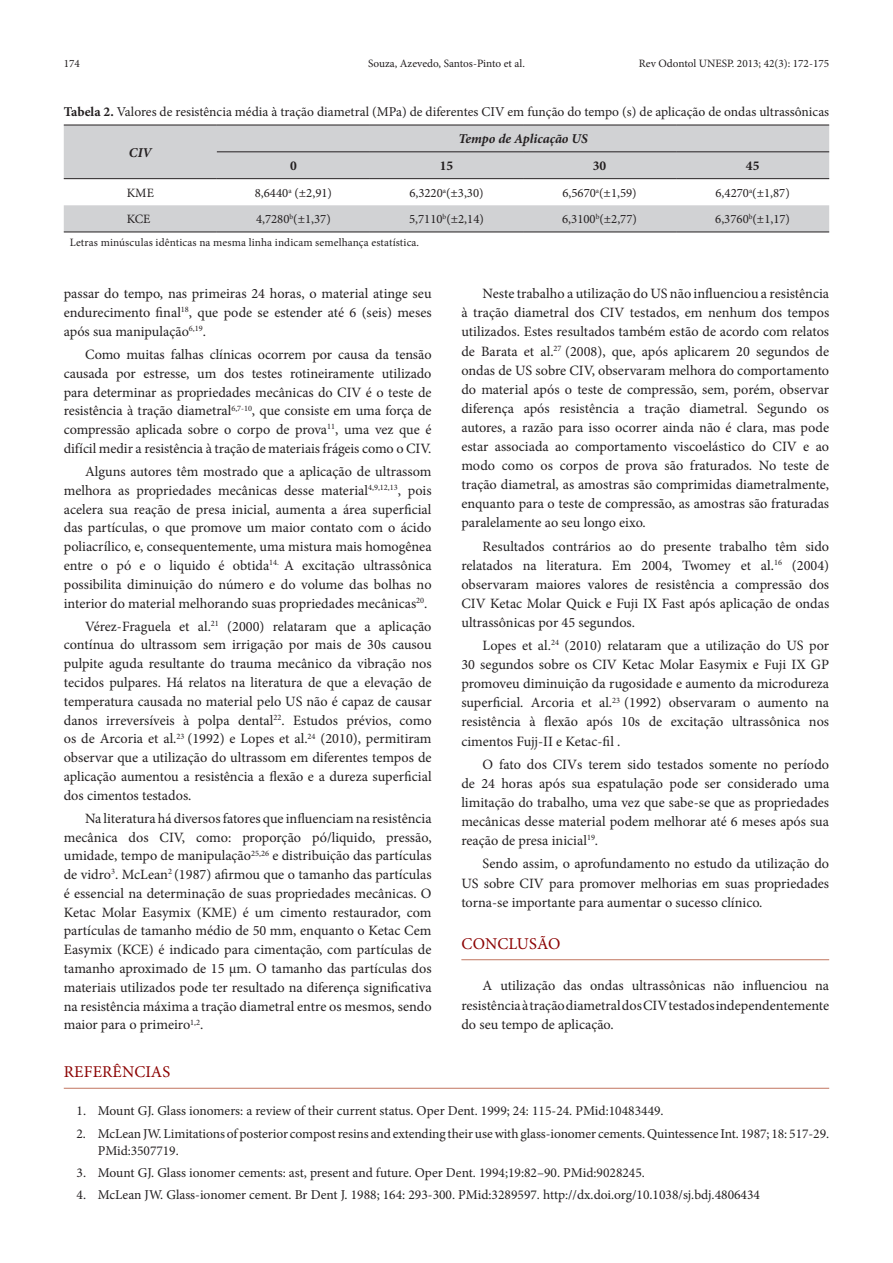
<style>
.page{position:relative;width:893px;height:1263px;background:#fff}
.page>*{position:absolute;margin:0;border:0;box-sizing:border-box;transform-origin:0 0}
.t1{font:16.5px "Minion Pro";letter-spacing:.01em;color:#8b0202}
.Corpo{font:14.25px/18.8px "Minion Pro";color:#231f20;text-align:justify}
._1__Legenda_figura{font:13.5px/16.5px "Minion Pro";color:#231f20}
.Cabeçalho{font:italic 700 13.5px "Minion Pro";letter-spacing:-.005em;color:#231f20}
.Cabeçalho-2{font:700 13.5px "Minion Pro";color:#231f20}
.Corpo_-_tabela{font:12.75px "Minion Pro";color:#231f20}
.Cabeçalho_B{font:11.25px "Minion Pro";color:#231f20}
.Rodapé_-_tabela{font:11.25px "Minion Pro";letter-spacing:.01em;color:#231f20}
.s1{font-weight:700}
</style>
<div class="page">
<hr style="left:461px;top:959px;width:368px;height:1px;background:#c27660">
<svg style="left:64px;top:126px;width:765px;height:106px"></svg>
<hr style="left:64px;top:125px;width:153px;height:1px;background:#231f20">
<hr style="left:217px;top:125px;width:153px;height:1px;background:#231f20">
<hr style="left:370px;top:125px;width:153px;height:1px;background:#231f20">
<hr style="left:523px;top:125px;width:153px;height:1px;background:#231f20">
<hr style="left:676px;top:125px;width:153px;height:1px;background:#231f20">
<hr style="left:217px;top:151px;width:153px;height:1px;background:#231f20">
<hr style="left:370px;top:151px;width:153px;height:1px;background:#231f20">
<hr style="left:523px;top:151px;width:153px;height:1px;background:#231f20">
<hr style="left:676px;top:151px;width:153px;height:1px;background:#231f20">
<hr style="left:64px;top:178px;width:153px;height:1px;background:#231f20">
<hr style="left:217px;top:178px;width:153px;height:1px;background:#231f20">
<hr style="left:370px;top:178px;width:153px;height:1px;background:#231f20">
<hr style="left:523px;top:178px;width:153px;height:1px;background:#231f20">
<hr style="left:676px;top:178px;width:153px;height:1px;background:#231f20">
<hr style="left:64px;top:232px;width:153px;height:1px;background:#231f20">
<hr style="left:217px;top:232px;width:153px;height:1px;background:#231f20">
<hr style="left:370px;top:232px;width:153px;height:1px;background:#231f20">
<hr style="left:523px;top:232px;width:153px;height:1px;background:#231f20">
<hr style="left:676px;top:232px;width:153px;height:1px;background:#231f20">
<hr style="left:64px;top:1088px;width:765px;height:1px;background:#c27660">
<p class="Cabeçalho_B" style="left:64px;top:56px;width:18px">174</p>
<p class="Cabeçalho_B" style="left:368px;top:56px;width:158px">Souza, Azevedo, Santos-Pinto et al.</p>
<p class="Cabeçalho_B" style="left:639px;top:56px;width:192px">Rev Odontol UNESP. 2013; 42(3): 172-175</p>
<p class="_1__Legenda_figura" style="left:64px;top:104px;width:767px"><span class="s1">Tabela 2.</span> Valores de resistência média à tração diametral (MPa) de diferentes CIV em função do tempo (s) de aplicação de ondas ultrassônicas</p>
<p class="Cabeçalho" style="left:129px;top:143px;width:24px">CIV</p>
<p class="Cabeçalho" style="left:458px;top:129px;width:131px">Tempo de Aplicação US</p>
<p class="Cabeçalho-2" style="left:290px;top:156px;width:8px">0</p>
<p class="Cabeçalho-2" style="left:440px;top:156px;width:15px">15</p>
<p class="Cabeçalho-2" style="left:593px;top:156px;width:15px">30</p>
<p class="Cabeçalho-2" style="left:746px;top:156px;width:15px">45</p>
<p class="Corpo_-_tabela" style="left:127px;top:184px;width:29px">KME</p>
<p class="Corpo_-_tabela" style="left:255px;top:184px;width:79px">8,6440<sup>a</sup> (±2,91)</p>
<p class="Corpo_-_tabela" style="left:409px;top:184px;width:76px">6,3220<sup>a</sup>(±3,30)</p>
<p class="Corpo_-_tabela" style="left:562px;top:184px;width:76px">6,5670<sup>a</sup>(±1,59)</p>
<p class="Corpo_-_tabela" style="left:715px;top:184px;width:76px">6,4270<sup>a</sup>(±1,87)</p>
<p class="Corpo_-_tabela" style="left:127px;top:210px;width:25px">KCE</p>
<p class="Corpo_-_tabela" style="left:256px;top:210px;width:76px">4,7280<sup>b</sup>(±1,37)</p>
<p class="Corpo_-_tabela" style="left:409px;top:210px;width:76px">5,7110<sup>b</sup>(±2,14)</p>
<p class="Corpo_-_tabela" style="left:562px;top:210px;width:76px">6,3100<sup>b</sup>(±2,77)</p>
<p class="Corpo_-_tabela" style="left:715px;top:210px;width:76px">6,3760<sup>b</sup>(±1,17)</p>
<p class="Rodapé_-_tabela" style="left:70px;top:235px;width:351px">Letras minúsculas idênticas na mesma linha indicam semelhança estatística.</p>
<p class="Corpo" style="left:64px;top:284px;width:369px">passar do tempo, nas primeiras 24 horas, o material atinge seu endurecimento final<sup>18</sup>, que pode se estender até 6 (seis) meses após sua manipulação<sup>6,19</sup>.</p>
<p class="Corpo" style="left:64px;top:345px;width:369px;text-indent:21px">Como muitas falhas clínicas ocorrem por causa da tensão causada por estresse, um dos testes rotineiramente utilizado para determinar as propriedades mecânicas do CIV é o teste de resistência à tração diametral<sup>6,7-10</sup>, que consiste em uma força de compressão aplicada sobre o corpo de prova<sup>11</sup>, uma vez que é difícil medir a resistência à tração de materiais frágeis como o CIV.</p>
<p class="Corpo" style="left:64px;top:462px;width:369px;text-indent:21px">Alguns autores têm mostrado que a aplicação de ultrassom melhora as propriedades mecânicas desse material<sup>4,9,12,13</sup>, pois acelera sua reação de presa inicial, aumenta a área superficial das partículas, o que promove um maior contato com o ácido poliacrílico, e, consequentemente, uma mistura mais homogênea entre o pó e o liquido é obtida<sup>14.</sup> A excitação ultrassônica possibilita diminuição do número e do volume das bolhas no interior do material melhorando suas propriedades mecânicas<sup>20</sup>.</p>
<p class="Corpo" style="left:64px;top:617px;width:369px;text-indent:21px">Vérez-Fraguela et al.<sup>21</sup> (2000) relataram que a aplicação contínua do ultrassom sem irrigação por mais de 30s causou pulpite aguda resultante do trauma mecânico da vibração nos tecidos pulpares. Há relatos na literatura de que a elevação de temperatura causada no material pelo US não é capaz de causar danos irreversíveis à polpa dental<sup>22</sup>. Estudos prévios, como os de Arcoria et al.<sup>23</sup> (1992) e Lopes et al.<sup>24</sup> (2010), permitiram observar que a utilização do ultrassom em diferentes tempos de aplicação aumentou a resistência a flexão e a dureza superficial dos cimentos testados.</p>
<p class="Corpo" style="left:64px;top:809px;width:369px;text-indent:21px">Na literatura há diversos fatores que influenciam na resistência mecânica dos CIV, como: proporção pó/liquido, pressão, umidade, tempo de manipulação<sup>25,26</sup> e distribuição das partículas de vidro<sup>3</sup>. McLean<sup>2</sup> (1987) afirmou que o tamanho das partículas é essencial na determinação de suas propriedades mecânicas. O Ketac Molar Easymix (KME) é um cimento restaurador, com partículas de tamanho médio de 50 mm, enquanto o Ketac Cem Easymix (KCE) é indicado para cimentação, com partículas de tamanho aproximado de 15 μm. O tamanho das partículas dos materiais utilizados pode ter resultado na diferença significativa na resistência máxima a tração diametral entre os mesmos, sendo maior para o primeiro<sup>1,2</sup>.</p>
<p class="Corpo" style="left:461px;top:284px;width:369px;text-indent:21px">Neste trabalho a utilização do US não influenciou a resistência à tração diametral dos CIV testados, em nenhum dos tempos utilizados. Estes resultados também estão de acordo com relatos de Barata et al.<sup>27</sup> (2008), que, após aplicarem 20 segundos de ondas de US sobre CIV, observaram melhora do comportamento do material após o teste de compressão, sem, porém, observar diferença após resistência a tração diametral. Segundo os autores, a razão para isso ocorrer ainda não é clara, mas pode estar associada ao comportamento viscoelástico do CIV e ao modo como os corpos de prova são fraturados. No teste de tração diametral, as amostras são comprimidas diametralmente, enquanto para o teste de compressão, as amostras são fraturadas paralelamente ao seu longo eixo.</p>
<p class="Corpo" style="left:461px;top:536px;width:369px;text-indent:21px">Resultados contrários ao do presente trabalho têm sido relatados na literatura. Em 2004, Twomey et al.<sup>16</sup> (2004) observaram maiores valores de resistência a compressão dos CIV Ketac Molar Quick e Fuji IX Fast após aplicação de ondas ultrassônicas por 45 segundos.</p>
<p class="Corpo" style="left:461px;top:636px;width:369px;text-indent:21px">Lopes et al.<sup>24</sup> (2010) relataram que a utilização do US por 30 segundos sobre os CIV Ketac Molar Easymix e Fuji IX GP promoveu diminuição da rugosidade e aumento da microdureza superficial. Arcoria et al.<sup>23</sup> (1992) observaram o aumento na resistência à flexão após 10s de excitação ultrassônica nos cimentos Fujj-II e Ketac-fil .</p>
<p class="Corpo" style="left:461px;top:755px;width:369px;text-indent:21px">O fato dos CIVs terem sido testados somente no período de 24 horas após sua espatulação pode ser considerado uma limitação do trabalho, uma vez que sabe-se que as propriedades mecânicas desse material podem melhorar até 6 meses após sua reação de presa inicial<sup>19</sup>.</p>
<p class="Corpo" style="left:461px;top:854px;width:369px;line-height:19.5px;text-indent:21px">Sendo assim, o aprofundamento no estudo da utilização do US sobre CIV para promover melhorias em suas propriedades torna-se importante para aumentar o sucesso clínico.</p>
<p class="t1" style="left:461px;top:932px;width:101px">CONCLUSÃO</p>
<p class="Corpo" style="left:461px;top:975px;width:369px;line-height:19.8px;text-indent:21px">A utilização das ondas ultrassônicas não influenciou na resistência à tração diametral dos CIV testados independentemente do seu tempo de aplicação.</p>
<p class="t1" style="left:64px;top:1061px;width:108px">REFERÊNCIAS</p>
<p class="_1__Legenda_figura" style="left:77px;top:1102px;width:589px">1. Mount GJ. Glass ionomers: a review of their current status. Oper Dent. 1999; 24: 115-24. PMid:10483449.</p>
<p class="_1__Legenda_figura" style="left:98px;top:1125px;width:733px;text-indent:-21px">2. McLean JW. Limitations of posterior compost resins and extending their use with glass-ionomer cements. Quintessence Int. 1987; 18: 517‑29.<br>PMid:3507719.</p>
<p class="_1__Legenda_figura" style="left:77px;top:1165px;width:570px">3. Mount GJ. Glass ionomer cements: ast, present and future. Oper Dent. 1994;19:82–90. PMid:9028245.</p>
<p class="_1__Legenda_figura" style="left:77px;top:1187px;width:685px">4. McLean JW. Glass-ionomer cement. Br Dent J. 1988; 164: 293-300. PMid:3289597. http://dx.doi.org/10.1038/sj.bdj.4806434</p>
</div>
